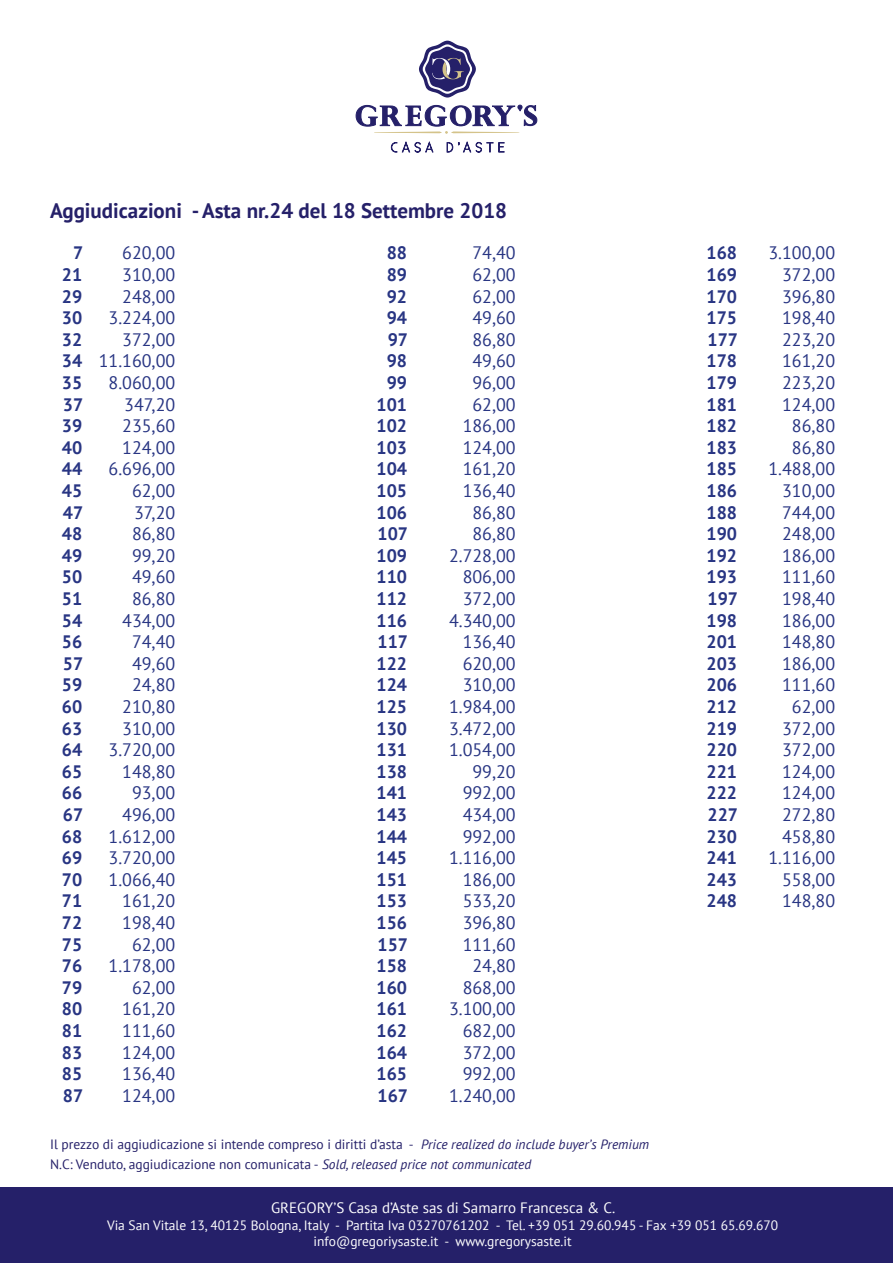
<style>
.page{position:relative;width:893px;height:1263px;background:#fff}
.page>*{position:absolute;margin:0;border:0;box-sizing:border-box;transform-origin:0 0}
.t1{font:700 21px "PT Sans";color:#252069}
.t2{font:18px/21.6px "PT Sans";color:#283583;text-align:right}
.t3{font:700 18px/21.6px "PT Sans";color:#283583;text-align:justify}
.t4{font:15px "PT Sans";color:#fff}
.t5{font:13.5px/19.5px "PT Sans";color:#252069}
.t6{font:13.5px/16.5px "PT Sans";color:#fff;text-align:center}
.s1{font-style:italic}
</style>
<div class="page">
<div style="left:0;top:1187px;width:893px;height:76px;background:#252069"></div>
<svg style="left:391px;top:142px;width:42px;height:10px"></svg>
<svg style="left:447px;top:142px;width:46px;height:10px"></svg>
<svg style="left:499px;top:142px;width:5px;height:10px"></svg>
<svg style="left:419px;top:41px;width:57px;height:57px"></svg>
<svg style="left:356px;top:105px;width:181px;height:29px"></svg>
<p class="t1" style="left:50px;top:197px;width:459px">Aggiudicazioni - Asta nr.24 del 18 Settembre 2018</p>
<p class="t3" style="left:62px;top:242px;width:23px;text-indent:11px">7<br>21<br>29<br>30<br>32<br>34<br>35<br>37<br>39<br>40<br>44<br>45<br>47<br>48<br>49<br>50<br>51<br>54<br>56<br>57<br>59<br>60<br>63<br>64<br>65<br>66<br>67<br>68<br>69<br>70<br>71<br>72<br>75<br>76<br>79<br>80<br>81<br>83<br>85<br>87</p>
<p class="t2" style="left:99px;top:242px;width:78px">620,00<br>310,00<br>248,00<br>3.224,00<br>372,00<br>11.160,00<br>8.060,00<br>347,20<br>235,60<br>124,00<br>6.696,00<br>62,00<br>37,20<br>86,80<br>99,20<br>49,60<br>86,80<br>434,00<br>74,40<br>49,60<br>24,80<br>210,80<br>310,00<br>3.720,00<br>148,80<br>93,00<br>496,00<br>1.612,00<br>3.720,00<br>1.066,40<br>161,20<br>198,40<br>62,00<br>1.178,00<br>62,00<br>161,20<br>111,60<br>124,00<br>136,40<br>124,00</p>
<p class="t3" style="left:377px;top:242px;width:33px;text-align:right">88<br>89<br>92<br>94<br>97<br>98<br>99<br>101<br>102<br>103<br>104<br>105<br>106<br>107<br>109<br>110<br>112<br>116<br>117<br>122<br>124<br>125<br>130<br>131<br>138<br>141<br>143<br>144<br>145<br>151<br>153<br>156<br>157<br>158<br>160<br>161<br>162<br>164<br>165<br>167</p>
<p class="t2" style="left:449px;top:242px;width:68px">74,40<br>62,00<br>62,00<br>49,60<br>86,80<br>49,60<br>96,00<br>62,00<br>186,00<br>124,00<br>161,20<br>136,40<br>86,80<br>86,80<br>2.728,00<br>806,00<br>372,00<br>4.340,00<br>136,40<br>620,00<br>310,00<br>1.984,00<br>3.472,00<br>1.054,00<br>99,20<br>992,00<br>434,00<br>992,00<br>1.116,00<br>186,00<br>533,20<br>396,80<br>111,60<br>24,80<br>868,00<br>3.100,00<br>682,00<br>372,00<br>992,00<br>1.240,00</p>
<p class="t2" style="left:768px;top:242px;width:68px">3.100,00<br>372,00<br>396,80<br>198,40<br>223,20<br>161,20<br>223,20<br>124,00<br>86,80<br>86,80<br>1.488,00<br>310,00<br>744,00<br>248,00<br>186,00<br>111,60<br>198,40<br>186,00<br>148,80<br>186,00<br>111,60<br>62,00<br>372,00<br>372,00<br>124,00<br>124,00<br>272,80<br>458,80<br>1.116,00<br>558,00<br>148,80</p>
<p class="t3" style="left:706px;top:242px;width:33px">168<br>169<br>170<br>175<br>177<br>178<br>179<br>181<br>182<br>183<br>185<br>186<br>188<br>190<br>192<br>193<br>197<br>198<br>201<br>203<br>206<br>212<br>219<br>220<br>221<br>222<br>227<br>230<br>241<br>243<br>248</p>
<p class="t5" style="left:50px;top:1134px;width:601px">Il prezzo di aggiudicazione si intende compreso i diritti d’asta - <span class="s1">Price realized do include buyer’s Premium<br></span>N.C: Venduto, aggiudicazione non comunicata - <span class="s1">Sold, released price not communicated</span></p>
<p class="t4" style="left:271px;top:1198px;width:346px">GREGORY’S Casa d’Aste sas di Samarro Francesca &amp; C.</p>
<p class="t6" style="left:107px;top:1216px;width:673px">Via San Vitale 13, 40125 Bologna, Italy - Partita Iva 03270761202 - Tel. +39 051 29.60.945 - Fax +39 051 65.69.670 info@gregoriysaste.it - www.gregorysaste.it</p>
</div>
